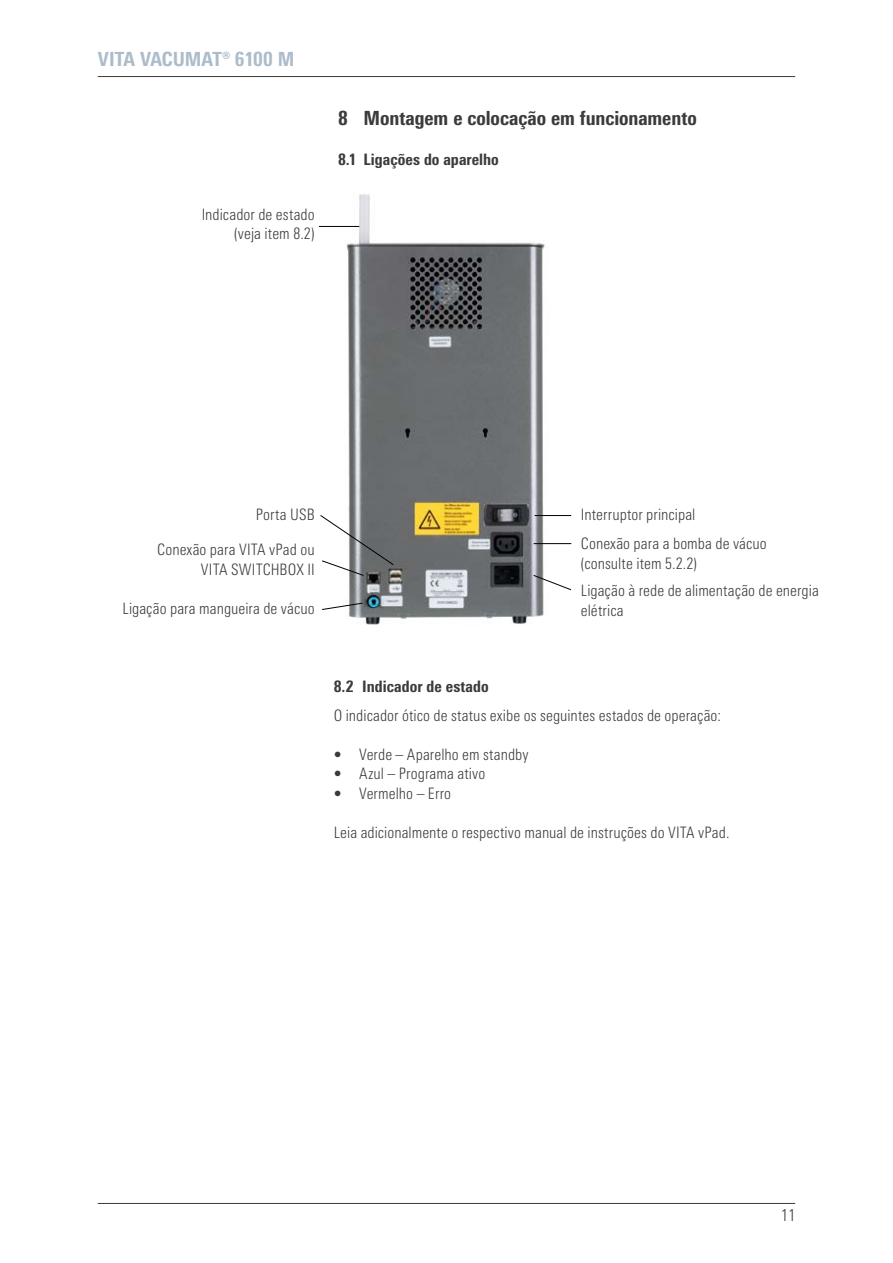
<style>
.page{position:relative;width:893px;height:1263px;background:#fff}
.page>*{position:absolute;margin:0;border:0;box-sizing:border-box;transform-origin:0 0}
.t1{font:800 condensed 19.5px "Univers Next Pro";letter-spacing:-.005em;color:#3b3b3a}
.t2{font:800 condensed 19.5px "Univers Next Pro";letter-spacing:-.01em;color:#adbcca}
.t3{font:300 condensed 16.5px "Univers Next Pro";color:#3b3b3a}
.t4{font:300 condensed 15.75px/19.5px "Univers Next Pro";letter-spacing:.005em;color:#3b3b3a;text-align:right}
.t5{font:800 condensed 15.75px "Univers Next Pro";letter-spacing:.005em;color:#3b3b3a}
</style>
<div class="page">
<img style="left:318px;top:194px;width:254px;height:431px">
<hr style="left:98px;top:1203px;width:697px;height:1px;background:#3b3b3a">
<hr style="left:98px;top:76px;width:697px;height:1px;background:#3b3b3a">
<hr style="left:319px;top:226px;width:40px;height:1px;background:#000">
<svg style="left:320px;top:515px;width:74px;height:61px"></svg>
<svg style="left:322px;top:603px;width:41px;height:7px"></svg>
<hr style="left:535px;top:515px;width:36px;height:1px;background:#000">
<hr style="left:534px;top:543px;width:37px;height:1px;background:#000">
<svg style="left:533px;top:575px;width:39px;height:15px"></svg>
<p class="t2" style="left:98px;top:47px;width:198px">VITA VACUMAT® 6100 M</p>
<p class="t4" style="left:202px;top:205px;width:114px">Indicador de estado (veja item 8.2)</p>
<p class="t1" style="left:338px;top:107px;width:360px">8 Montagem e colocação em funcionamento</p>
<p class="t5" style="left:338px;top:150px;width:162px">8.1 Ligações do aparelho</p>
<p class="t4" style="left:256px;top:504px;width:60px">Porta USB</p>
<p class="t4" style="left:157px;top:540px;width:159px">Conexão para VITA vPad ou<br>VITA SWITCHBOX II</p>
<p class="t4" style="left:123px;top:598px;width:194px">Ligação para mangueira de vácuo</p>
<p class="t4" style="left:581px;top:505px;width:116px">Interruptor principal</p>
<p class="t4" style="left:581px;top:534px;width:187px;text-align:left">Conexão para a bomba de vácuo (consulte item 5.2.2)</p>
<p class="t4" style="left:581px;top:581px;width:240px;text-align:left">Ligação à rede de alimentação de energia elétrica</p>
<p class="t5" style="left:334px;top:677px;width:156px">8.2 Indicador de estado</p>
<p class="t4" style="left:334px;top:705px;width:389px">O indicador ótico de status exibe os seguintes estados de operação:</p>
<p class="t4" style="left:334px;top:744px;width:196px">• Verde – Aparelho em standby</p>
<p class="t4" style="left:334px;top:764px;width:153px">• Azul – Programa ativo</p>
<p class="t4" style="left:334px;top:783px;width:119px">• Vermelho – Erro</p>
<p class="t4" style="left:334px;top:822px;width:397px">Leia adicionalmente o respectivo manual de instruções do VITA vPad.</p>
<p class="t3" style="left:781px;top:1205px;width:16px">11</p>
</div>
